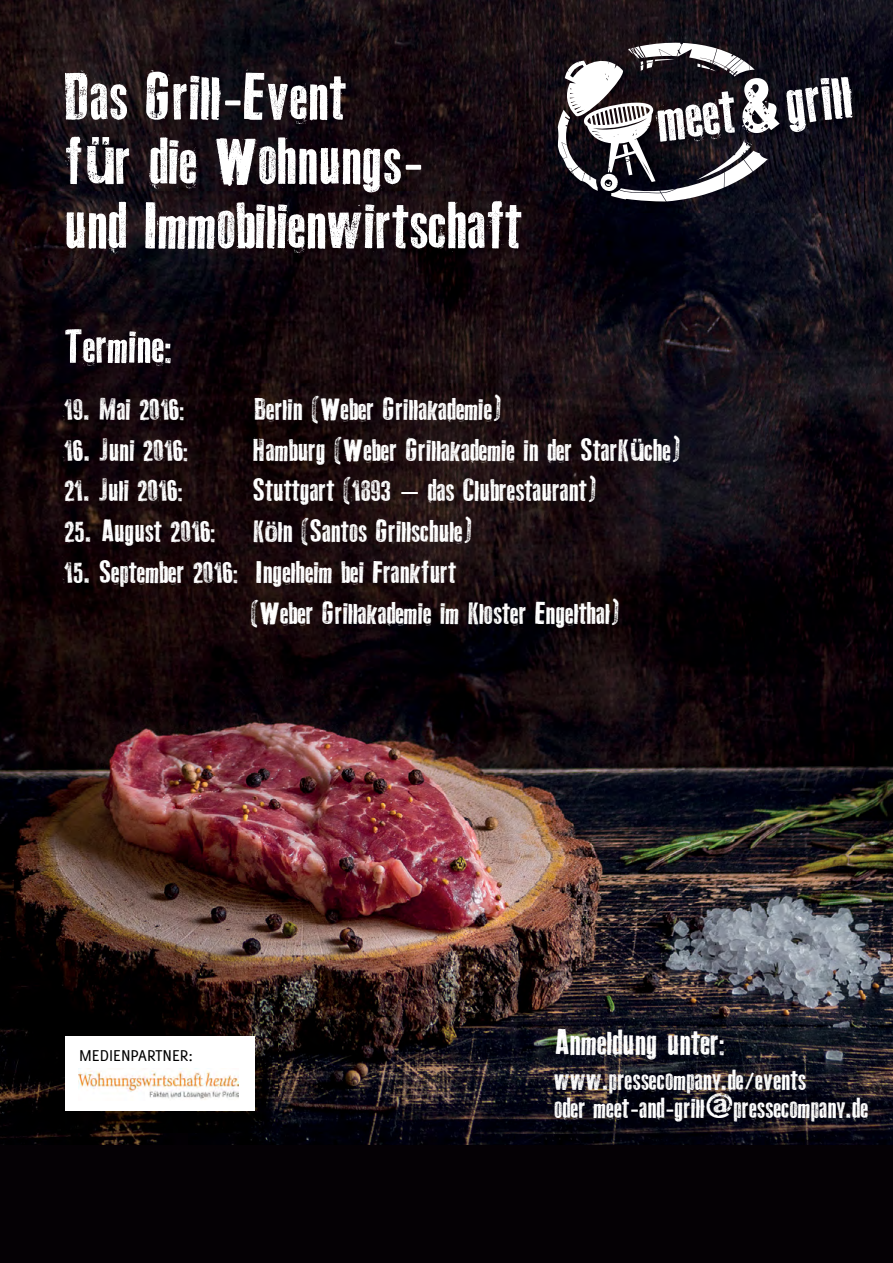
<style>
.page{position:relative;width:893px;height:1263px;background:#fff}
.page>*{position:absolute;margin:0;border:0;box-sizing:border-box;transform-origin:0 0}
.t1{font:72.15px/64.3px "Old Typography";color:#fff}
.t2{font:51.45px "Old Typography";color:#fff}
.t3{font:39.3px "Old Typography";color:#fff}
.t4{font:34.2px/41px "Old Typography";color:#fff}
.t5{font:31.5px/27.6px "Old Typography";color:#fff}
.t6{font:17.25px "Delicious";color:#000}
</style>
<div class="page">
<div style="left:0;top:1142px;width:893px;height:121px;background:#050105"></div>
<img style="left:0;top:0;width:893px;height:1145px">
<img style="left:556px;top:40px;width:307px;height:173px">
<svg style="left:786px;top:77px;width:66px;height:58px"></svg>
<svg style="left:558px;top:42px;width:222px;height:159px"></svg>
<img style="left:68px;top:1039px;width:209px;height:94px">
<div style="left:65px;top:1037px;width:190px;height:74px;background:#fff"></div>
<img style="left:78px;top:1068px;width:160px;height:32px">
<p class="t1" style="left:65px;top:64px;width:459px">Das Grill-Event<br>für die Wohnungs-<br>und Immobilienwirtschaft</p>
<p class="t2" style="left:65px;top:318px;width:111px">Termine:</p>
<p class="t4" style="left:65px;top:388px;width:123px">19. Mai 2016:</p>
<p class="t4" style="left:254px;top:388px;width:249px">Berlin (Weber Grillakademie)</p>
<p class="t4" style="left:65px;top:429px;width:126px">16. Juni 2016:</p>
<p class="t4" style="left:254px;top:429px;width:428px">Hamburg (Weber Grillakademie in der StarKüche)</p>
<p class="t4" style="left:65px;top:470px;width:121px">21. Juli 2016:</p>
<p class="t4" style="left:254px;top:470px;width:344px">Stuttgart (1893 – das Clubrestaurant)</p>
<p class="t4" style="left:65px;top:511px;width:409px">25. August 2016: Köln (Santos Grillschule)</p>
<p class="t4" style="left:251px;top:552px;width:370px;text-indent:-186px">15. September 2016: Ingelheim bei Frankfurt<br>(Weber Grillakademie im Kloster Engelthal)</p>
<p class="t6" style="left:79px;top:1045px;width:115px">MEDIENPARTNER:</p>
<p class="t3" style="left:554px;top:1021px;width:174px">Anmeldung unter:</p>
<p class="t5" style="left:554px;top:1066px;width:316px">www.pressecompany.de/events<br>oder meet-and-grill@pressecompany.de</p>
</div>
